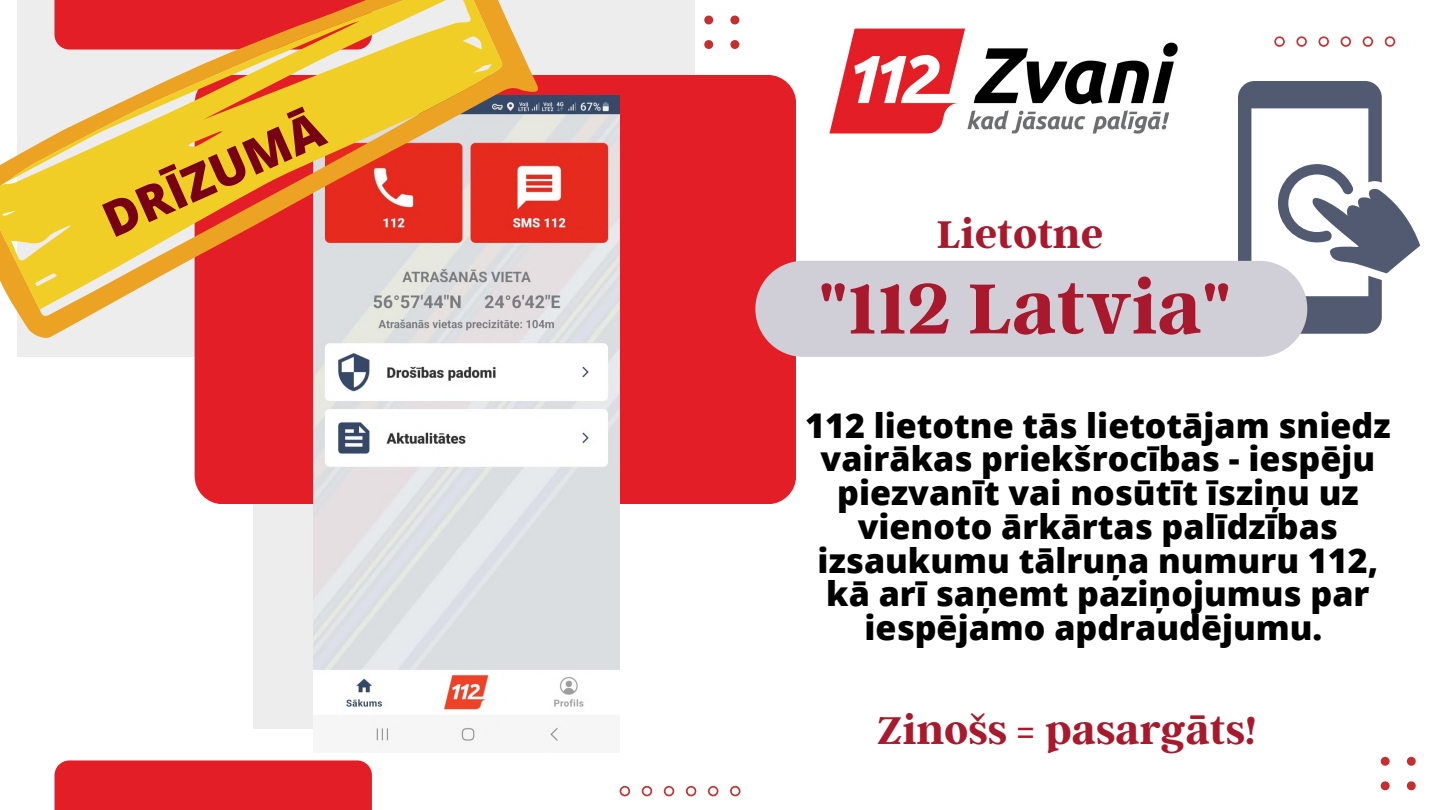
<style>
.page{position:relative;width:1440px;height:810px;background:#fff}
.page>*{position:absolute;margin:0;border:0;box-sizing:border-box;transform-origin:0 0}
.t1{font:700 79px "Argent CF";color:#a8192d}
.t2{font:800 49px "Open Sans";color:#770012}
.t3{font:700 43px "Argent CF";color:#a8192d}
.t4{font:800 34px/33.8px "Open Sans";color:#000;text-align:center}
</style>
<div class="page">
<div style="left:253px;top:482px;width:336px;height:247px;background:#ededed"></div>
<div style="left:17px;top:0;width:678px;height:357px;background:#ededed"></div>
<div style="left:54px;top:760px;width:318px;height:50px;background:#e41e26"></div>
<svg style="left:704px;top:15px;width:36px;height:34px"></svg>
<svg style="left:1381px;top:756px;width:35px;height:35px"></svg>
<div style="left:195px;top:75px;width:601px;height:429px;background:#e41e26;border-radius:28px"></div>
<svg style="left:1238px;top:81px;width:182px;height:253px"></svg>
<div style="left:755px;top:261px;width:552px;height:96px;background:#d0cfd7"></div>
<svg style="left:620px;top:785px;width:121px;height:12px"></svg>
<img style="left:829px;top:28px;width:349px;height:106px">
<svg style="left:1274px;top:36px;width:122px;height:11px"></svg>
<img style="left:313px;top:96px;width:306px;height:650px">
<svg style="left:18px;top:53px;width:537px;height:295px"></svg>
<svg style="left:0;top:0;width:522px;height:313px"></svg>
<h2 class="t2" style="left:92px;top:191px;width:238px;rotate:-24deg">DRĪZUMĀ</h2>
<p class="t3" style="left:937px;top:206px;width:168px">Lietotne</p>
<h1 class="t1" style="left:819px;top:257px;width:414px">"112 Latvia"</h1>
<p class="t4" style="left:805px;top:408px;width:587px">112 lietotne tās lietotājam sniedz vairākas priekšrocības - iespēju piezvanīt vai nosūtīt īsziņu uz vienoto ārkārtas palīdzības izsaukumu tālruņa numuru 112, kā arī saņemt paziņojumus par iespējamo apdraudējumu.</p>
<p class="t3" style="left:877px;top:703px;width:382px">Zinošs = pasargāts!</p>
</div>
